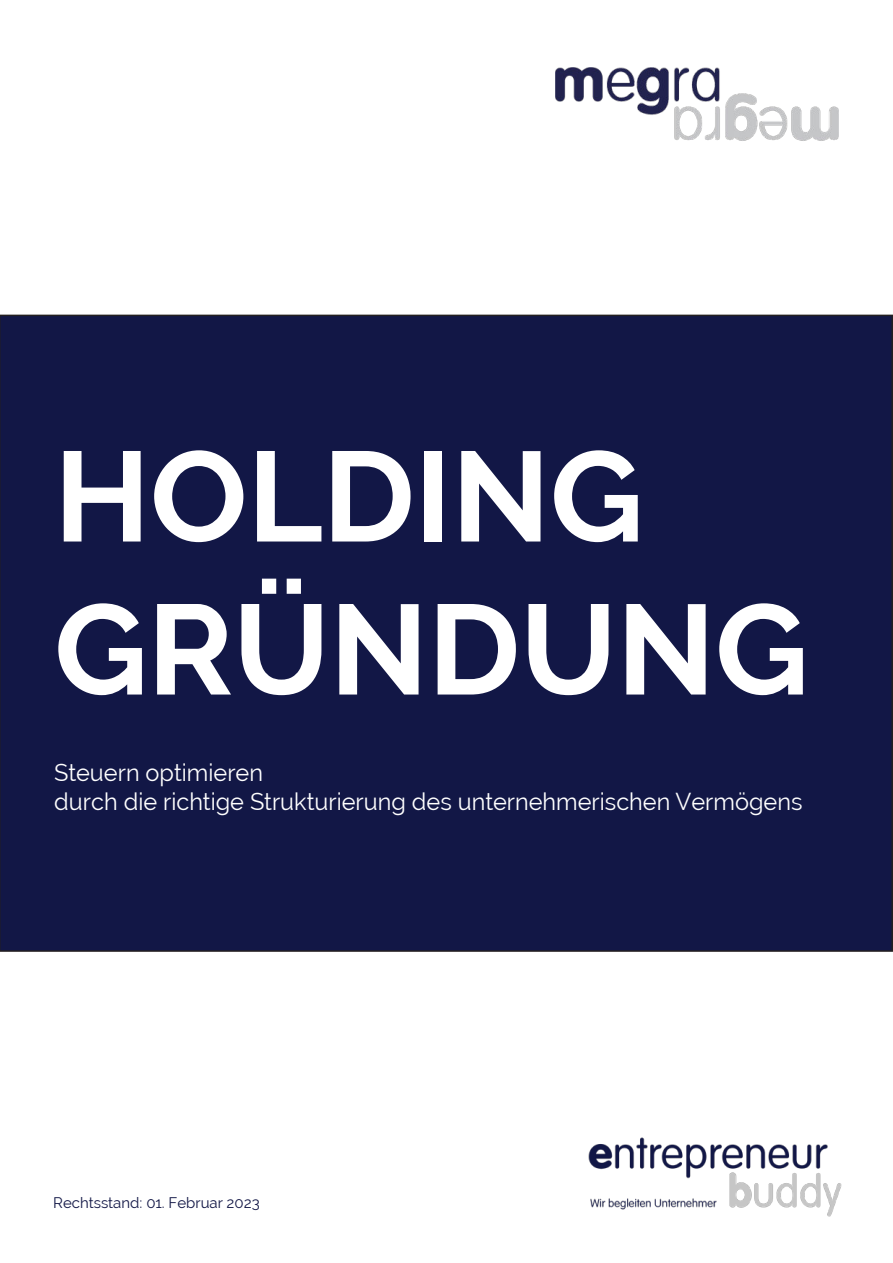
<style>
.page{position:relative;width:893px;height:1263px;background:#fff}
.page>*{position:absolute;margin:0;border:0;box-sizing:border-box;transform-origin:0 0}
.t1{font:700 127.5px/153px "Raleway";color:#fff}
.t2{font:24px/28.8px "Raleway";color:#fff}
.t3{font:15px "Raleway";color:#121746}
</style>
<div class="page">
<div style="left:0;top:315px;width:893px;height:637px;background:#121746"></div>
<img style="left:588px;top:1137px;width:254px;height:80px">
<img style="left:555px;top:67px;width:284px;height:74px">
<h1 class="t1" style="left:54px;top:421px;width:756px">HOLDING<br>GRÜNDUNG</h1>
<p class="t2" style="left:54px;top:760px;width:750px">Steuern optimieren<br>durch die richtige Strukturierung des unternehmerischen Vermögens</p>
<p class="t3" style="left:53px;top:1197px;width:208px">Rechtsstand: 01. Februar 2023</p>
</div>
